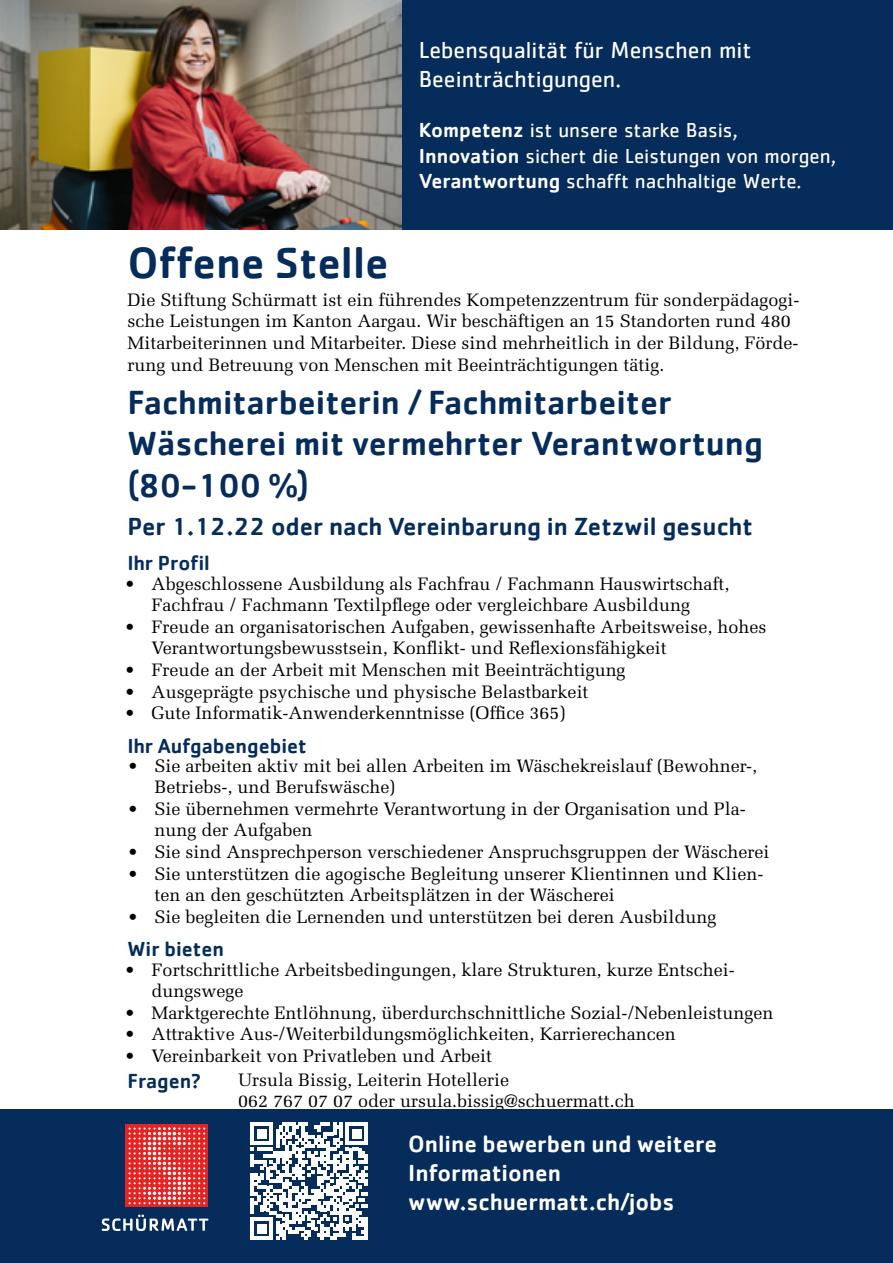
<style>
.page{position:relative;width:893px;height:1263px;background:#fff}
.page>*{position:absolute;margin:0;border:0;box-sizing:border-box;transform-origin:0 0}
.t1{font:500 45px "Cachet";color:#052c5a}
.t2{font:500 34.5px/41.4px "Cachet";color:#052c5a}
.t3{font:500 25.5px "Cachet";color:#052c5a}
.t4{font:500 24px/28.8px "Cachet";color:#fff}
.t5{font:24px/28.8px "Cachet Std";color:#fff}
.t6{font:21px/25.2px "Cachet Std";color:#fff}
.t7{font:500 21px "Cachet";color:#052c5a}
.t8{font:18px/21.6px "Melior LT Std";color:#000}
.s1{font-family:"Cachet";font-weight:500}
</style>
<div class="page">
<div style="left:402px;top:0;width:491px;height:230px;background:#052c5a"></div>
<div style="left:0;top:1110px;width:893px;height:153px;background:#052c5a"></div>
<svg style="left:251px;top:1122px;width:117px;height:118px"></svg>
<hr style="left:365px;top:1217px;width:3px;height:23px;background:#fff">
<img style="left:0;top:0;width:402px;height:230px">
<svg style="left:102px;top:1214px;width:106px;height:17px"></svg>
<div style="left:126px;top:1125px;width:82px;height:82px;background:#e52322"></div>
<svg style="left:129px;top:1127px;width:76px;height:77px"></svg>
<h1 class="t1" style="left:128px;top:235px;width:263px">Offene Stelle</h1>
<h3 class="t5" style="left:419px;top:35px;width:334px">Lebensqualität für Menschen mit<br>Beeinträchtigungen.</h3>
<p class="t6" style="left:419px;top:117px;width:419px"><span class="s1">Kompetenz</span> ist unsere starke Basis,<br><span class="s1">Innovation</span> sichert die Leistungen von morgen,<br><span class="s1">Verantwortung</span> schafft nachhaltige Werte.</p>
<p class="t8" style="left:128px;top:289px;width:673px">Die Stiftung Schürmatt ist ein führendes Kompetenzzentrum für sonderpädagogi&shy;sche Leistungen im Kanton Aargau. Wir beschäftigen an 15 Standorten rund 480<br>Mitarbeiterinnen und Mitarbeiter. Diese sind mehrheitlich in der Bildung, Förde&shy;rung und Betreuung von Menschen mit Beeinträchtigungen tätig.</p>
<h2 class="t2" style="left:128px;top:381px;width:637px">Fachmitarbeiterin / Fachmitarbeiter<br>Wäscherei mit vermehrter Verantwortung (80-100 %)</h2>
<h3 class="t3" style="left:128px;top:511px;width:627px">Per 1.12.22 oder nach Vereinbarung in Zetzwil gesucht</h3>
<p class="t7" style="left:128px;top:550px;width:84px">Ihr Profil</p>
<p class="t8" style="left:152px;top:573px;width:579px;text-indent:-27px">• Abgeschlossene Ausbildung als Fachfrau / Fachmann Hauswirtschaft,<br>Fachfrau / Fachmann Textilpflege oder vergleichbare Ausbildung</p>
<p class="t8" style="left:152px;top:616px;width:616px;text-indent:-27px">• Freude an organisatorischen Aufgaben, gewissenhafte Arbeitsweise, hohes<br>Verantwortungsbewusstsein, Konflikt- und Reflexionsfähigkeit</p>
<p class="t8" style="left:125px;top:659px;width:502px">• Freude an der Arbeit mit Menschen mit Beeinträchtigung</p>
<p class="t8" style="left:125px;top:681px;width:465px">• Ausgeprägte psychische und physische Belastbarkeit</p>
<p class="t8" style="left:125px;top:702px;width:442px">• Gute Informatik-Anwenderkenntnisse (Office 365)</p>
<p class="t8" style="left:155px;top:755px;width:604px;text-indent:-27px">• Sie arbeiten aktiv mit bei allen Arbeiten im Wäschekreislauf (Bewohner-,<br>Betriebs-, und Berufswäsche)</p>
<p class="t8" style="left:155px;top:798px;width:593px;text-indent:-27px">• Sie übernehmen vermehrte Verantwortung in der Organisation und Pla&shy;nung der Aufgaben</p>
<p class="t8" style="left:128px;top:841px;width:643px">• Sie sind Ansprechperson verschiedener Anspruchsgruppen der Wäscherei</p>
<p class="t8" style="left:155px;top:863px;width:610px;text-indent:-27px">• Sie unterstützen die agogische Begleitung unserer Klientinnen und Klien&shy;ten an den geschützten Arbeitsplätzen in der Wäscherei</p>
<p class="t8" style="left:128px;top:906px;width:590px">• Sie begleiten die Lernenden und unterstützen bei deren Ausbildung</p>
<p class="t7" style="left:128px;top:732px;width:181px">Ihr Aufgabengebiet</p>
<p class="t7" style="left:128px;top:936px;width:98px">Wir bieten</p>
<p class="t8" style="left:152px;top:959px;width:584px;text-indent:-27px">• Fortschrittliche Arbeitsbedingungen, klare Strukturen, kurze Entschei&shy;dungswege</p>
<p class="t8" style="left:125px;top:1002px;width:650px">• Marktgerechte Entlöhnung, überdurchschnittliche Sozial-/Nebenleistungen</p>
<p class="t8" style="left:125px;top:1023px;width:552px">• Attraktive Aus-/Weiterbildungsmöglichkeiten, Karrierechancen</p>
<p class="t8" style="left:125px;top:1045px;width:369px">• Vereinbarkeit von Privatleben und Arbeit</p>
<p class="t7" style="left:128px;top:1068px;width:75px">Fragen?</p>
<p class="t8" style="left:238px;top:1069px;width:398px">Ursula Bissig, Leiterin Hotellerie<br>062 767 07 07 oder ursula.bissig@schuermatt.ch</p>
<h3 class="t4" style="left:408px;top:1129px;width:310px">Online bewerben und weitere<br>Informationen www.schuermatt.ch/jobs</h3>
</div>
